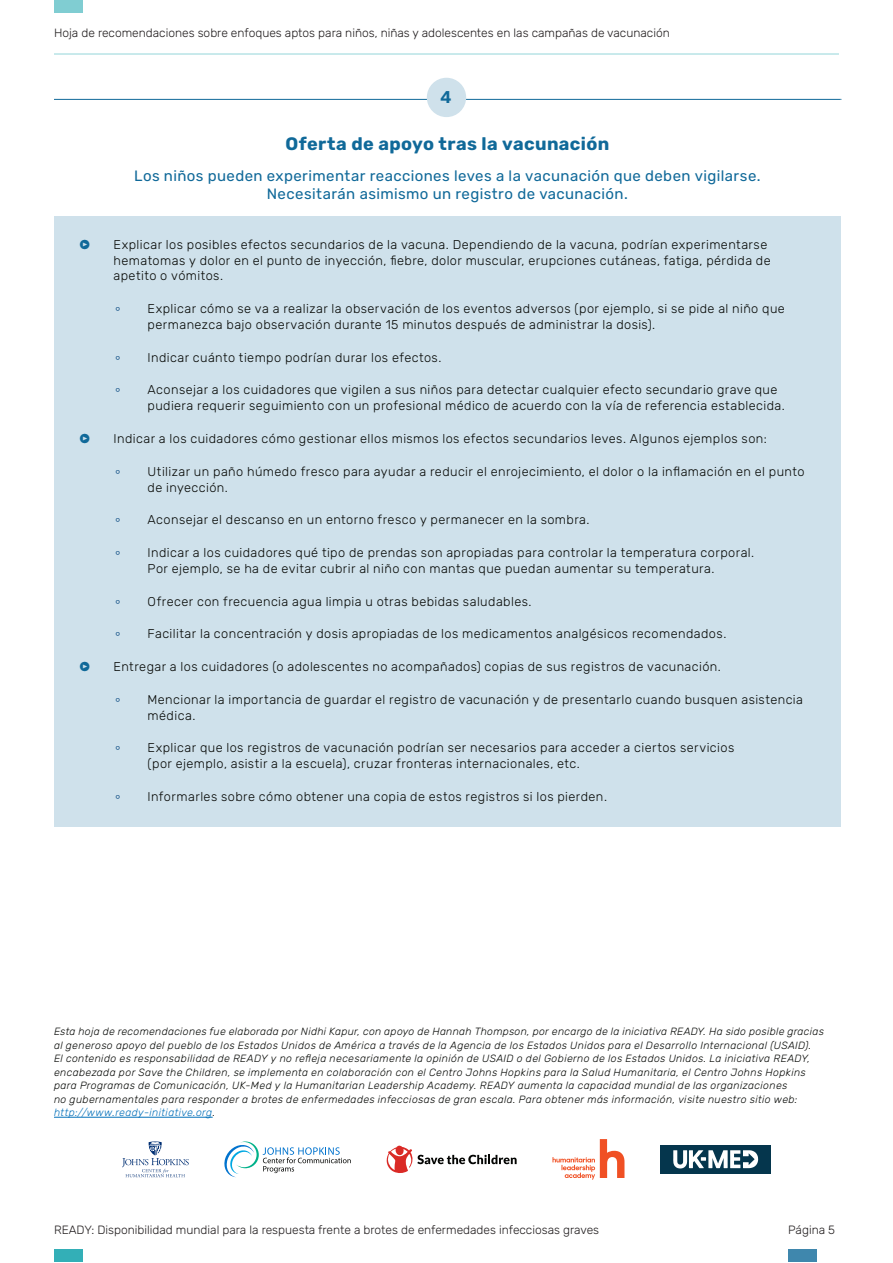
<style>
.page{position:relative;width:893px;height:1263px;background:#fff}
.page>*{position:absolute;margin:0;border:0;box-sizing:border-box;transform-origin:0 0}
.Paragraph_Style_1{font:700 18px "Rubik";letter-spacing:.02em;color:#106999}
.H2_Blue{font:600 17.25px "Gibson";color:#106999}
.Body_1{font:15px/18px "Rubik";letter-spacing:.025em;color:#106999;text-align:center}
.t1{font:300 12.75px/15.8px "Rubik";letter-spacing:.035em;color:#070906}
.t2{font:300 12.75px "Gibson";color:#01427c}
.t3{font:300 12.75px "Meta Pro";color:#106999}
.t4{font:300 12px "Rubik";color:#231f20}
.Body_1-2{font:italic 300 10.5px/13.5px "Rubik";letter-spacing:.035em;color:#070906}
.s1{color:#006fb9}
</style>
<div class="page">
<div style="left:54px;top:1249px;width:28px;height:13px;background:#33afb7"></div>
<div style="left:788px;top:1249px;width:28px;height:13px;background:#3f87ad"></div>
<div style="left:54px;top:0;width:28px;height:13px;background:#80cdd2"></div>
<hr style="left:54px;top:53px;width:785px;height:2px;background:#009ca6">
<div style="left:54px;top:216px;width:787px;height:610px;background:#cfe1eb"></div>
<hr style="left:54px;top:99px;width:787px;height:1px;background:#106999">
<div style="left:427px;top:78px;width:39px;height:39px;background:#cfe1eb;border-radius:50%"></div>
<hr style="left:54px;top:1117px;width:159px;height:1px;background:#006fb9">
<svg style="left:552px;top:1139px;width:72px;height:40px"></svg>
<div style="left:660px;top:1145px;width:111px;height:29px;background:#05364d"></div>
<svg style="left:673px;top:1150px;width:85px;height:18px"></svg>
<svg style="left:224px;top:1141px;width:127px;height:36px"></svg>
<svg style="left:386px;top:1145px;width:131px;height:28px"></svg>
<svg style="left:122px;top:1141px;width:67px;height:36px"></svg>
<p class="t4" style="left:54px;top:26px;width:617px">Hoja de recomendaciones sobre enfoques aptos para niños, niñas y adolescentes en las campañas de vacunación</p>
<p class="H2_Blue" style="left:441px;top:87px;width:12px">4</p>
<p class="Paragraph_Style_1" style="left:285px;top:133px;width:325px">Oferta de apoyo tras la vacunación</p>
<p class="Body_1" style="left:134px;top:167px;width:628px">Los niños pueden experimentar reacciones leves a la vacunación que deben vigilarse.<br>Necesitarán asimismo un registro de vacunación.</p>
<p class="t3" style="left:80px;top:235px;width:12px">̻</p>
<p class="t1" style="left:114px;top:237px;width:659px">Explicar los posibles efectos secundarios de la vacuna. Dependiendo de la vacuna, podrían experimentarse hematomas y dolor en el punto de inyección, fiebre, dolor muscular, erupciones cutáneas, fatiga, pérdida de apetito o vómitos.</p>
<p class="t2" style="left:116px;top:301px;width:6px">º</p>
<p class="t1" style="left:148px;top:301px;width:639px">Explicar cómo se va a realizar la observación de los eventos adversos (por ejemplo, si se pide al niño que permanezca bajo observación durante 15 minutos después de administrar la dosis).</p>
<p class="t2" style="left:116px;top:350px;width:6px">º</p>
<p class="t1" style="left:148px;top:350px;width:295px">Indicar cuánto tiempo podrían durar los efectos.</p>
<p class="t2" style="left:116px;top:382px;width:6px">º</p>
<p class="t1" style="left:148px;top:382px;width:639px">Aconsejar a los cuidadores que vigilen a sus niños para detectar cualquier efecto secundario grave que pudiera requerir seguimiento con un profesional médico de acuerdo con la vía de referencia establecida.</p>
<p class="t3" style="left:80px;top:429px;width:12px">̻</p>
<p class="t1" style="left:114px;top:431px;width:655px">Indicar a los cuidadores cómo gestionar ellos mismos los efectos secundarios leves. Algunos ejemplos son:</p>
<p class="t2" style="left:116px;top:464px;width:6px">º</p>
<p class="t1" style="left:148px;top:464px;width:658px">Utilizar un paño húmedo fresco para ayudar a reducir el enrojecimiento, el dolor o la inflamación en el punto de inyección.</p>
<p class="t2" style="left:116px;top:512px;width:6px">º</p>
<p class="t1" style="left:148px;top:512px;width:444px">Aconsejar el descanso en un entorno fresco y permanecer en la sombra.</p>
<p class="t2" style="left:116px;top:545px;width:6px">º</p>
<p class="t1" style="left:148px;top:545px;width:608px">Indicar a los cuidadores qué tipo de prendas son apropiadas para controlar la temperatura corporal.<br>Por ejemplo, se ha de evitar cubrir al niño con mantas que puedan aumentar su temperatura.</p>
<p class="t2" style="left:116px;top:593px;width:6px">º</p>
<p class="t1" style="left:148px;top:594px;width:386px">Ofrecer con frecuencia agua limpia u otras bebidas saludables.</p>
<p class="t2" style="left:116px;top:626px;width:6px">º</p>
<p class="t1" style="left:148px;top:626px;width:580px">Facilitar la concentración y dosis apropiadas de los medicamentos analgésicos recomendados.</p>
<p class="t3" style="left:80px;top:657px;width:12px">̻</p>
<p class="t1" style="left:114px;top:659px;width:609px">Entregar a los cuidadores (o adolescentes no acompañados) copias de sus registros de vacunación.</p>
<p class="t2" style="left:116px;top:692px;width:6px">º</p>
<p class="t1" style="left:148px;top:692px;width:657px">Mencionar la importancia de guardar el registro de vacunación y de presentarlo cuando busquen asistencia médica.</p>
<p class="t2" style="left:116px;top:740px;width:6px">º</p>
<p class="t1" style="left:148px;top:740px;width:588px">Explicar que los registros de vacunación podrían ser necesarios para acceder a ciertos servicios (por ejemplo, asistir a la escuela), cruzar fronteras internacionales, etc.</p>
<p class="t2" style="left:116px;top:789px;width:6px">º</p>
<p class="t1" style="left:148px;top:789px;width:461px">Informarles sobre cómo obtener una copia de estos registros si los pierden.</p>
<p class="Body_1-2" style="left:54px;top:1025px;width:771px">Esta hoja de recomendaciones fue elaborada por Nidhi Kapur, con apoyo de Hannah Thompson, por encargo de la iniciativa READY. Ha sido posible gracias al generoso apoyo del pueblo de los Estados Unidos de América a través de la Agencia de los Estados Unidos para el Desarrollo Internacional (USAID).<br>El contenido es responsabilidad de READY y no refleja necesariamente la opinión de USAID o del Gobierno de los Estados Unidos. La iniciativa READY, encabezada por Save the Children, se implementa en colaboración con el Centro Johns Hopkins para la Salud Humanitaria, el Centro Johns Hopkins para Programas de Comunicación, UK-Med y la Humanitarian Leadership Academy. READY aumenta la capacidad mundial de las organizaciones<br>no gubernamentales para responder a brotes de enfermedades infecciosas de gran escala. Para obtener más información, visite nuestro sitio web: <span class="s1">http://www.ready-initiative.org</span>.</p>
<p class="t4" style="left:54px;top:1223px;width:547px">READY: Disponibilidad mundial para la respuesta frente a brotes de enfermedades infecciosas graves</p>
<p class="t4" style="left:788px;top:1223px;width:48px">Página 5</p>
</div>
